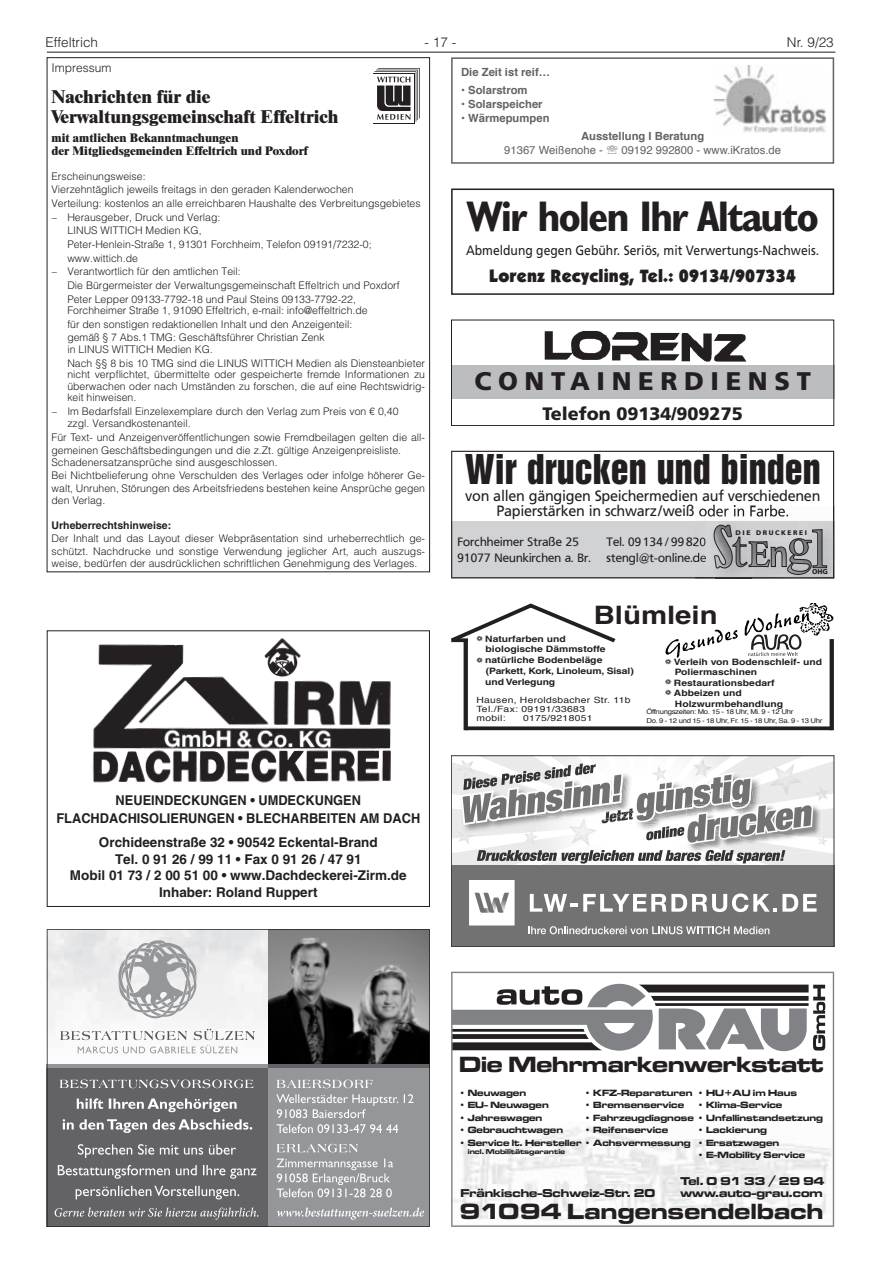
<style>
.page{position:relative;width:881px;height:1263px;background:#fff}
.page>*{position:absolute;margin:0;border:0;box-sizing:border-box;transform-origin:0 0}
.t1{font:700 condensed 43.05px "Gill Sans";letter-spacing:-.05em;color:#231f20}
.t2{font:37.5px "Helvetica Inserat";color:#231f20;scale:.96 1}
.t3{font:900 25.5px "Frutiger LT";letter-spacing:.26em;color:#231f20}
.t4{font:700 25.5px "Helvetica LT";color:#231f20;scale:1.15 1}
.t5{font:22.8px "Microgramma D Bold Exte";color:#231f20}
.t6{font:800 18px/19.8px "Times LT";color:#231f20}
.t7{font:900 18px "Itc Kabel LT";letter-spacing:.01em;color:#231f20}
.t8{font:900 18px "Frutiger LT";color:#231f20}
.t9{font:15px/15.8px "Frutiger LT Std";letter-spacing:-.02em;color:#231f20;text-align:center;scale:.96 1}
.t10{font:700 13.5px/16.5px "Helvetica LT";color:#231f20;text-align:center}
.t11{font:700 13.5px/18px "Helvetica LT";color:#231f20;text-align:center;scale:.95 1}
.t12{font:13.5px "Frutiger LT";color:#231f20;scale:.9 1}
.t13{font:300 13.5px "Helvetica LT";color:#231f20}
.t14{font:12px "Frutiger VR";letter-spacing:.01em;color:#231f20}
.t15{font:800 12px/13.2px "Times LT";color:#231f20}
.t16{font:300 12px "Helvetica LT";color:#231f20}
.t17{font:11.85px/12.3px "Microgramma D Bold Exte";color:#231f20}
.t18{font:700 11.25px "Helvetica";color:#636366}
.t19{font:11.25px "Helvetica";color:#636366}
.t20{font:300 10.5px/13.6px "Helvetica LT";color:#231f20}
.t21{font:700 10.5px "Helvetica LT";color:#231f20}
.t22{font:9.45px "Microgramma D Bold Exte";color:#231f20}
.t23{font:700 8.85px/10.9px "Helvetica LT";color:#231f20;scale:1.18 1}
.t24{font:8.55px/8.7px "Helvetica";letter-spacing:.03em;color:#231f20;scale:1.2 1}
.t25{font:7.2px "Microgramma D Bold Exte";color:#231f20}
.t26{font:900 7.05px "Frutiger LT Std";color:#231f20}
.t27{font:6.75px/8.6px "Helvetica";letter-spacing:-.04em;color:#231f20;scale:1.15 1}
.t28{font:900 6.6px "Frutiger LT Std";letter-spacing:.23em;color:#231f20;scale:1.05 1}
</style>
<div class="page">
<hr style="left:47px;top:52px;width:788px;height:1px;background:#231f20">
<svg style="left:374px;top:68px;width:45px;height:54px"></svg>
<img style="left:714px;top:66px;width:111px;height:66px">
<div style="left:451px;top:57px;width:382px;height:107px;border:2px solid #636366"></div>
<div style="left:451px;top:189px;width:382px;height:106px;border:2px solid #231f20"></div>
<svg style="left:47px;top:929px;width:382px;height:298px"></svg>
<img style="left:92px;top:638px;width:299px;height:145px">
<svg style="left:451px;top:972px;width:382px;height:255px"></svg>
<svg style="left:451px;top:451px;width:382px;height:127px"></svg>
<img style="left:694px;top:506px;width:139px;height:72px">
<img style="left:704px;top:516px;width:129px;height:62px">
<svg style="left:694px;top:537px;width:11px;height:28px"></svg>
<img style="left:715px;top:574px;width:36px;height:4px">
<svg style="left:713px;top:525px;width:113px;height:49px;background:#a2a2a4"></svg>
<img style="left:544px;top:331px;width:203px;height:31px">
<div style="left:451px;top:365px;width:382px;height:34px;background:#bcbdc0"></div>
<div style="left:451px;top:320px;width:382px;height:106px;border:1px solid #231f20"></div>
<svg style="left:467px;top:726px;width:362px;height:4px"></svg>
<svg style="left:829px;top:659px;width:4px;height:71px"></svg>
<svg style="left:463px;top:646px;width:4px;height:84px"></svg>
<img style="left:665px;top:603px;width:168px;height:56px">
<img style="left:747px;top:633px;width:54px;height:23px">
<svg style="left:451px;top:603px;width:165px;height:43px"></svg>
<svg style="left:476px;top:657px;width:6px;height:6px"></svg>
<svg style="left:665px;top:659px;width:6px;height:5px"></svg>
<svg style="left:665px;top:679px;width:6px;height:5px"></svg>
<svg style="left:665px;top:690px;width:6px;height:5px"></svg>
<svg style="left:453px;top:757px;width:378px;height:188px"></svg>
<div style="left:451px;top:755px;width:382px;height:192px;border:1px solid #333"></div>
<p class="t13" style="left:45px;top:34px;width:54px">Effeltrich</p>
<p class="t13" style="left:424px;top:34px;width:33px">- 17 -</p>
<p class="t13" style="left:786px;top:34px;width:48px">Nr. 9/23</p>
<p class="t16" style="left:52px;top:60px;width:61px">Impressum</p>
<h3 class="t6" style="left:52px;top:87px;width:288px">Nachrichten für die<br>Verwaltungsgemeinschaft Effeltrich</h3>
<p class="t15" style="left:52px;top:131px;width:257px">mit amtlichen Bekanntmachungen<br>der Mitgliedsgemeinden Effeltrich und Poxdorf</p>
<p class="t20" style="left:52px;top:169px;width:370px">Erscheinungsweise:<br>Vierzehntäglich jeweils freitags in den geraden Kalenderwochen<br>Verteilung: kostenlos an alle erreichbaren Haushalte des Verbreitungsgebietes</p>
<p class="t20" style="left:67px;top:210px;width:306px;text-indent:-16px">– Herausgeber, Druck und Verlag:<br>LINUS WITTICH Medien KG,<br>Peter-Henlein-Straße 1, 91301 Forchheim, Telefon 09191/7232-0; www.wittich.de</p>
<p class="t20" style="left:67px;top:265px;width:333px;text-indent:-16px">– Verantwortlich für den amtlichen Teil:<br>Die Bürgermeister der Verwaltungsgemeinschaft Effeltrich und Poxdorf<br>Peter Lepper 09133-7792-18 und Paul Steins 09133-7792-22,</p>
<p class="t20" style="left:67px;top:303px;width:302px">Forchheimer Straße 1, 91090 Effeltrich, e-mail: info@effeltrich.de für den sonstigen redaktionellen Inhalt und den Anzeigenteil: gemäß § 7 Abs.1 TMG: Geschäftsführer Christian Zenk</p>
<p class="t20" style="left:67px;top:342px;width:359px">in LINUS WITTICH Medien KG.<br>Nach §§ 8 bis 10 TMG sind die LINUS WITTICH Medien als Diensteanbieter</p>
<p class="t20" style="left:67px;top:369px;width:359px;line-height:11.6px;text-align:justify">nicht verpflichtet, übermittelte oder gespeicherte fremde Informationen zu überwachen oder nach Umständen zu forschen, die auf eine Rechtswidrig&shy;keit hinweisen.</p>
<p class="t20" style="left:67px;top:405px;width:332px;line-height:11.6px;text-indent:-16px">– Im Bedarfsfall Einzelexemplare durch den Verlag zum Preis von € 0,40 zzgl. Versandkostenanteil.</p>
<p class="t20" style="left:52px;top:431px;width:375px;line-height:12.6px">Für Text- und Anzeigenveröffentlichungen sowie Fremdbeilagen gelten die all&shy;gemeinen Geschäftsbedingungen und die z.Zt. gültige Anzeigenpreisliste.<br>Schadenersatzansprüche sind ausgeschlossen.<br>Bei Nichtbelieferung ohne Verschulden des Verlages oder infolge höherer Ge&shy;walt, Unruhen, Störungen des Arbeitsfriedens bestehen keine Ansprüche gegen den Verlag.</p>
<p class="t21" style="left:52px;top:519px;width:121px">Urheberrechtshinweise:</p>
<p class="t20" style="left:52px;top:532px;width:375px;line-height:12.6px;text-align:justify">Der Inhalt und das Layout dieser Webpräsentation sind urheberrechtlich ge&shy;schützt. Nachdrucke und sonstige Verwendung jeglicher Art, auch auszugs&shy;weise, bedürfen der ausdrücklichen schriftlichen Genehmigung des Verlages.</p>
<p class="t18" style="left:461px;top:63px;width:90px">Die Zeit ist reif…</p>
<p class="t18" style="left:461px;top:81px;width:68px">• Solarstrom</p>
<p class="t18" style="left:461px;top:95px;width:83px">• Solarspeicher</p>
<p class="t18" style="left:461px;top:109px;width:90px">• Wärmepumpen</p>
<p class="t18" style="left:580px;top:127px;width:125px">Ausstellung I Beratung</p>
<p class="t19" style="left:504px;top:141px;width:100px">91367 Weißenohe -</p>
<p class="t19" style="left:621px;top:141px;width:161px">09192 992800 - www.iKratos.de</p>
<h1 class="t1" style="left:466px;top:191px;width:354px">Wir holen Ihr Altauto</h1>
<p class="t12" style="left:466px;top:242px;width:394px">Abmeldung gegen Gebühr. Seriös, mit Verwertungs-Nachweis.</p>
<h3 class="t7" style="left:489px;top:264px;width:308px">Lorenz Recycling, Tel.: 09134/907334</h3>
<h3 class="t3" style="left:474px;top:365px;width:338px">CONTAINERDIENST</h3>
<h3 class="t8" style="left:542px;top:403px;width:201px">Telefon 09134/909275</h3>
<h2 class="t2" style="left:464px;top:447px;width:372px">Wir drucken und binden</h2>
<h3 class="t9" style="left:465px;top:488px;width:371px">von allen gängigen Speichermedien auf verschiedenen<br>Papierstärken in schwarz/weiß oder in Farbe.</h3>
<p class="t14" style="left:457px;top:535px;width:123px">Forchheimer Straße 25</p>
<p class="t14" style="left:606px;top:535px;width:101px">Tel. 09 134/ 99 820</p>
<p class="t14" style="left:457px;top:551px;width:135px">91077 Neunkirchen a. Br.</p>
<p class="t14" style="left:606px;top:551px;width:101px">stengl@t-online.de</p>
<p class="t26" style="left:811px;top:567px;width:17px">OHG</p>
<p class="t28" style="left:735px;top:529px;width:69px">DIE DRUCKEREI</p>
<p class="t11" style="left:56px;top:791px;width:384px">NEUEINDECKUNGEN • UMDECKUNGEN<br>FLACHDACHISOLIERUNGEN • BLECHARBEITEN AM DACH</p>
<p class="t10" style="left:70px;top:834px;width:338px">Orchideenstraße 32 • 90542 Eckental-Brand<br>Tel. 0 91 26 / 99 11 • Fax 0 91 26 / 47 91<br>Mobil 01 73 / 2 00 51 00 • www.Dachdeckerei-Zirm.de Inhaber: Roland Ruppert</p>
<h3 class="t4" style="left:593px;top:599px;width:109px">Blümlein</h3>
<p class="t23" style="left:485px;top:633px;width:127px">Naturfarben und<br>biologische Dämmstoffe natürliche Bodenbeläge (Parkett, Kork, Linoleum, Sisal) und Verlegung</p>
<p class="t24" style="left:476px;top:696px;width:130px">Hausen, Heroldsbacher Str. 11b<br>Tel./Fax: 09191/33683<br>mobil:</p>
<p class="t23" style="left:673px;top:657px;width:127px;line-height:9.8px">Verleih von Bodenschleif- und<br>Poliermaschinen</p>
<p class="t23" style="left:673px;top:677px;width:94px">Restaurationsbedarf<br>Abbeizen und<br>Holzwurmbehandlung</p>
<p class="t24" style="left:523px;top:714px;width:59px">0175/9218051</p>
<p class="t27" style="left:646px;top:708px;width:154px">Öffnungszeiten: Mo. 15 - 18 Uhr, Mi. 9 - 12 Uhr<br>Do. 9 - 12 und 15 - 18 Uhr, Fr. 15 - 18 Uhr, Sa. 9 - 13 Uhr</p>
<h3 class="t5" style="left:459px;top:1049px;width:366px">Die Mehrmarkenwerkstatt</h3>
<p class="t22" style="left:459px;top:1086px;width:68px">• Neuwagen</p>
<p class="t22" style="left:459px;top:1099px;width:91px">• EU- Neuwagen</p>
<p class="t22" style="left:459px;top:1111px;width:85px">• Jahreswagen</p>
<p class="t22" style="left:459px;top:1123px;width:105px">• Gebrauchtwagen</p>
<p class="t25" style="left:467px;top:1147px;width:99px">incl. Mobilitätsgarantie</p>
<p class="t22" style="left:697px;top:1086px;width:101px">• HU+AU im Haus</p>
<p class="t22" style="left:697px;top:1099px;width:86px">• Klima-Service</p>
<p class="t22" style="left:697px;top:1123px;width:71px">• Lackierung</p>
<p class="t22" style="left:697px;top:1136px;width:83px">• Ersatzwagen</p>
<p class="t22" style="left:697px;top:1148px;width:109px">• E-Mobility Service</p>
<p class="t22" style="left:584px;top:1086px;width:109px">• KFZ-Reparaturen</p>
<p class="t22" style="left:584px;top:1099px;width:101px">• Bremsenservice</p>
<p class="t22" style="left:584px;top:1111px;width:240px">• Fahrzeugdiagnose • Unfallinstandsetzung</p>
<p class="t22" style="left:584px;top:1124px;width:85px">• Reifenservice</p>
<p class="t22" style="left:459px;top:1136px;width:233px">• Service lt. Hersteller • Achsvermessung</p>
<p class="t17" style="left:680px;top:1174px;width:145px">Tel. 0 91 33 / 29 94 www.auto-grau.com</p>
<p class="t17" style="left:460px;top:1186px;width:196px">Fränkische-Schweiz-Str. 20</p>
<h3 class="t5" style="left:459px;top:1196px;width:365px">91094 Langensendelbach</h3>
</div>
